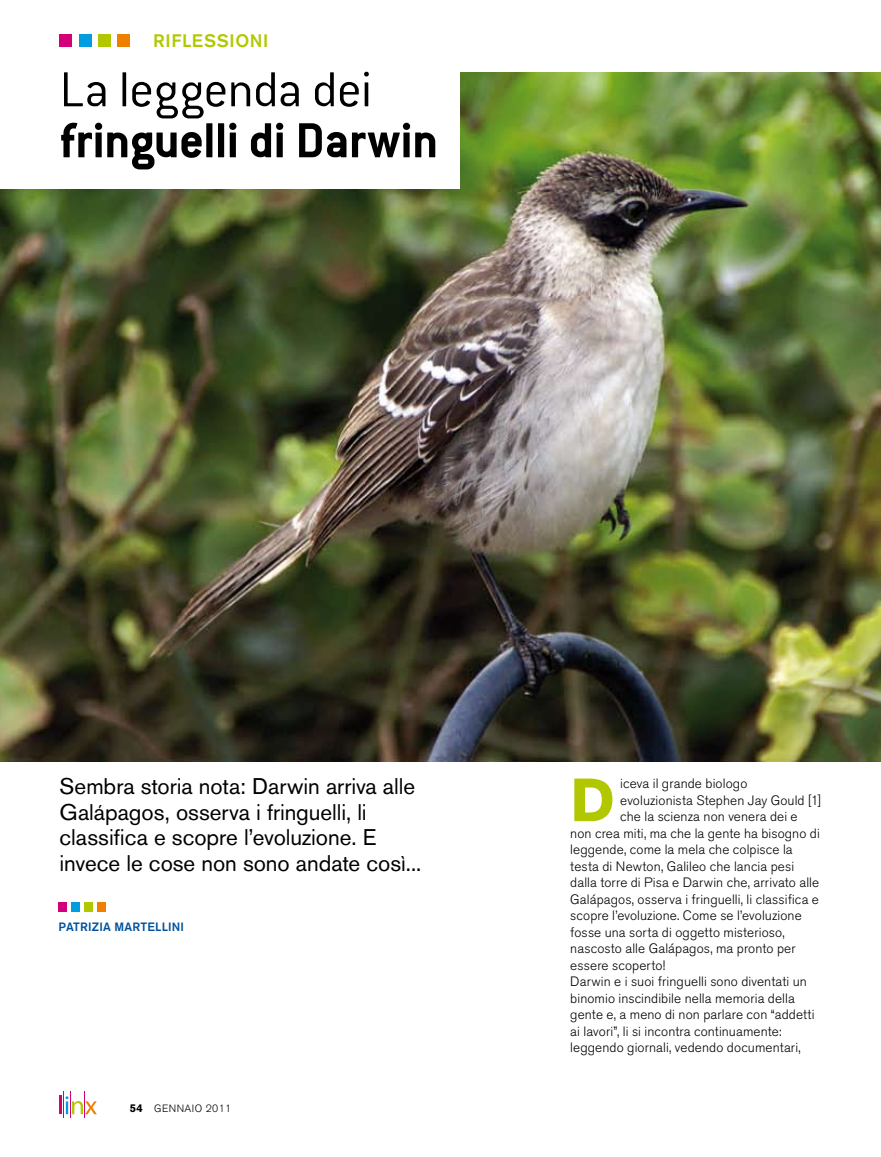
<style>
.page{position:relative;width:881px;height:1157px;background:#fff}
.page>*{position:absolute;margin:0;border:0;box-sizing:border-box;transform-origin:0 0}
.t1{font:700 60.3px "Akzidenz Grotesk BQ";color:#b1c800}
.t2{font:54px "Conduit ITCTT Bold";letter-spacing:-.015em;color:#000}
.t3{font:54px "Conduit ITCTT Light";color:#000}
.t4{font:22.5px/25.5px "Akzidenz Grotesk BQ";color:#000}
.t5{font:500 18px "Akzidenz Grotesk BQ";letter-spacing:.035em;color:#b1c800}
.t6{font:300 13.5px "Akzidenz Grotesk BQ";letter-spacing:.01em;color:#000}
.t7{font:500 12px "Akzidenz Grotesk BQ";letter-spacing:.02em;color:#00519e}
.t8{font:300 10.5px "Akzidenz Grotesk BQ";letter-spacing:.04em;color:#000}
.s1{font-weight:700;font-size:11.25px}
</style>
<div class="page">
<div style="left:117px;top:34px;width:13px;height:13px;background:#ee7f00"></div>
<div style="left:79px;top:34px;width:12px;height:13px;background:#009ee0"></div>
<div style="left:98px;top:34px;width:13px;height:13px;background:#b1c800"></div>
<div style="left:60px;top:34px;width:12px;height:13px;background:#d4007a"></div>
<svg style="left:60px;top:1091px;width:37px;height:26px"></svg>
<img style="left:0;top:72px;width:880px;height:689px">
<div style="left:0;top:55px;width:459px;height:134px;background:#fff"></div>
<div style="left:97px;top:902px;width:8px;height:10px;background:#ee7f00"></div>
<div style="left:71px;top:902px;width:9px;height:10px;background:#009ee0"></div>
<div style="left:84px;top:902px;width:9px;height:10px;background:#b1c800"></div>
<div style="left:59px;top:902px;width:8px;height:10px;background:#d4007a"></div>
<h3 class="t5" style="left:153px;top:30px;width:117px">RIFLESSIONI</h3>
<h2 class="t3" style="left:60px;top:60px;width:314px">La leggenda dei</h2>
<h2 class="t2" style="left:60px;top:109px;width:380px">fringuelli di Darwin</h2>
<h3 class="t4" style="left:60px;top:773px;width:363px">Sembra storia nota: Darwin arriva alle Galápagos, osserva i fringuelli, li classifica e scopre l’evoluzione. E invece le cose non sono andate così...</h3>
<p class="t7" style="left:59px;top:920px;width:127px">PATRIZIA MARTELLINI</p>
<p class="t8" style="left:130px;top:1103px;width:48px"><span class="s1">54</span> GENNA</p>
<p class="t8" style="left:192px;top:1103px;width:41px">IO 2011</p>
<h1 class="t1" style="left:570px;top:765px;width:40px">D</h1>
<p class="t6" style="left:620px;top:776px;width:128px">iceva il grande biologo</p>
<p class="t6" style="left:620px;top:792px;width:202px">evoluzionista Stephen Jay Gould [1]</p>
<p class="t6" style="left:620px;top:809px;width:179px">che la scienza non venera dei e</p>
<p class="t6" style="left:570px;top:825px;width:251px">non crea miti, ma che la gente ha bisogno di</p>
<p class="t6" style="left:570px;top:842px;width:224px">leggende, come la mela che colpisce la</p>
<p class="t6" style="left:570px;top:858px;width:225px">testa di N ewton, Galileo che lancia pesi</p>
<p class="t6" style="left:570px;top:875px;width:250px">dalla torre di Pisa e Darwin che, arrivato alle</p>
<p class="t6" style="left:570px;top:891px;width:250px">Galápagos, osserva i fringuelli, li classifica e</p>
<p class="t6" style="left:570px;top:908px;width:233px">scopre l’evoluzione. Come se l’evoluzione</p>
<p class="t6" style="left:570px;top:924px;width:216px">fosse una sorta di oggetto misterioso,</p>
<p class="t6" style="left:570px;top:941px;width:227px">nascosto alle Galápagos, ma pronto per</p>
<p class="t6" style="left:570px;top:957px;width:96px">essere scoperto!</p>
<p class="t6" style="left:570px;top:974px;width:238px">Darwin e i suoi fringuelli sono diventati un</p>
<p class="t6" style="left:570px;top:990px;width:226px">binomio inscindibile nella memoria della</p>
<p class="t6" style="left:570px;top:1006px;width:245px">gente e, a meno di non parlare con “addetti</p>
<p class="t6" style="left:570px;top:1023px;width:213px">ai lavori”, li si incontra continuamente:</p>
<p class="t6" style="left:570px;top:1039px;width:232px">leggendo giornali, vedendo documentari,</p>
</div>
